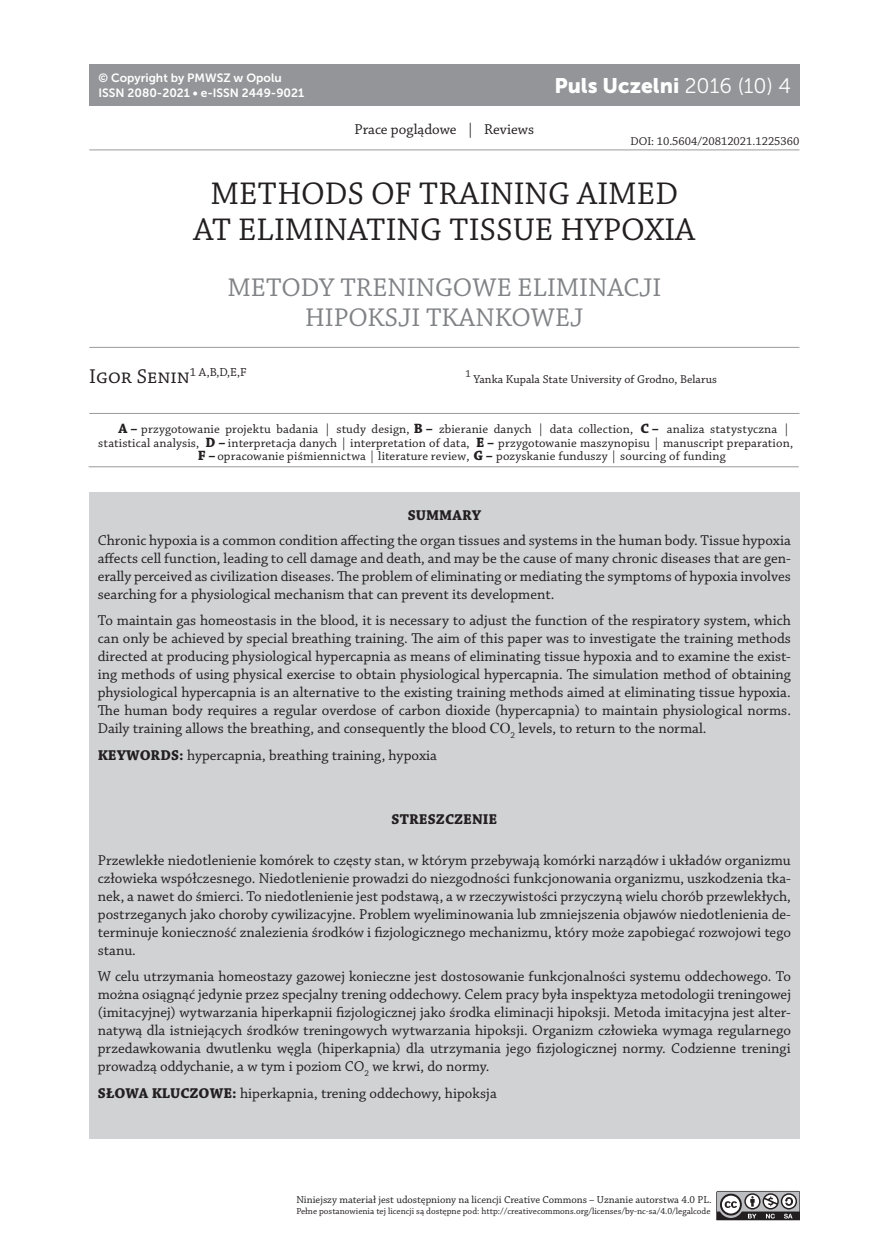
<style>
.page{position:relative;width:893px;height:1259px;background:#fff}
.page>*{position:absolute;margin:0;border:0;box-sizing:border-box;transform-origin:0 0}
.tytuł_artykułu{font:33px/36px "Chaparral Pro";letter-spacing:.01em;color:#231f20;text-align:center}
.tytuł_artykułu_II{font:27px/30px "Chaparral Pro";letter-spacing:.01em;color:#808285;text-align:center}
.t1{font:21px "Museo Sans 900";color:#fff}
.autor{font:21px "Chaparral Pro";color:#231f20}
.summary_tekst{font:15px/18px "Chaparral Pro";color:#231f20;text-align:justify}
.streszczenie_tekst{font:15px/18px "Chaparral Pro";color:#231f20;text-align:justify}
.summary{font:700 15px "Chaparral Pro";color:#231f20}
.t2{font:700 14.25px/13.5px "Chaparral Pro";color:#231f20}
.t3{font:12.75px "Chaparral Pro";letter-spacing:.01em;color:#231f20}
.autor-2{font:12.3px "Chaparral Pro";color:#231f20}
.No_Spacing{font:12px "Chaparral Pro";color:#231f20}
.t4{font:12px "Museo Sans 700";color:#fff}
.pagina_dolna_strona{font:10.65px "Chaparral Pro";color:#231f20}
.No_Spacing-2{font:10.5px "Chaparral Pro";color:#231f20}
.pagina_dolna_strona-2{font:9.3px "Chaparral Pro";color:#231f20}
.s1{font-family:"Museo Sans 300"}
.s2{font-family:"Times New Roman"}
.s3{font-weight:700}
</style>
<div class="page">
<svg style="left:716px;top:1191px;width:84px;height:29px"></svg>
<hr style="left:89px;top:149px;width:710px;height:1px;background:#999b9e">
<div style="left:89px;top:64px;width:710px;height:42px;background:#939598"></div>
<hr style="left:89px;top:347px;width:710px;height:1px;background:#999b9e">
<hr style="left:89px;top:413px;width:710px;height:1px;background:#999b9e">
<hr style="left:89px;top:466px;width:710px;height:1px;background:#999b9e">
<div style="left:89px;top:492px;width:710px;height:343px;background:#d1d2d4"></div>
<div style="left:89px;top:831px;width:710px;height:307px;background:#d1d2d4"></div>
<p class="t4" style="left:99px;top:72px;width:185px">© Copyright by PMWSZ w Opolu</p>
<p class="t4" style="left:99px;top:86px;width:207px">ISSN 2080-2021 • e-ISSN 2449-9021</p>
<p class="summary_tekst" style="left:355px;top:121px;width:181px">Prace poglądowe | Reviews</p>
<p class="t1" style="left:554px;top:74px;width:238px">Puls Uczelni <span class="s1">2016 (10) 4</span></p>
<p class="No_Spacing" style="left:630px;top:135px;width:171px">DOI: 10.5604/20812021.1225360</p>
<p class="tytuł_artykułu" style="left:193px;top:177px;width:503px">Methods of training aimed at eliminating tissue hypoxia</p>
<p class="tytuł_artykułu_II" style="left:227px;top:273px;width:435px">Metody treningowe eliminacji hipoksji tkankowej</p>
<p class="autor-2" style="left:190px;top:365px;width:57px">1 A,B,D,E,F</p>
<p class="autor" style="left:89px;top:364px;width:102px">Igor Senin</p>
<p class="No_Spacing" style="left:473px;top:372px;width:245px">Yanka Kupala State University of Grodno, Belarus</p>
<p class="No_Spacing-2" style="left:466px;top:368px;width:7px">1</p>
<p class="t2" style="left:118px;top:422px;width:21px">A –</p>
<p class="t2" style="left:414px;top:422px;width:21px">B –</p>
<p class="t3" style="left:141px;top:422px;width:270px">przygotowanie projektu badania | study design,</p>
<p class="t3" style="left:439px;top:422px;width:196px">zbieranie danych | data collection,</p>
<p class="t3" style="left:667px;top:422px;width:124px">analiza statystyczna |</p>
<p class="t3" style="left:98px;top:435px;width:103px">statistical analysis,</p>
<p class="t3" style="left:228px;top:435px;width:243px">interpretacja danych | interpretation of data,</p>
<p class="t3" style="left:498px;top:435px;width:296px">przygotowanie maszynopisu | manuscript preparation,</p>
<p class="t3" style="left:217px;top:449px;width:254px">opracowanie piśmiennictwa | literature review,</p>
<p class="t3" style="left:496px;top:449px;width:231px">pozyskanie funduszy | sourcing of funding</p>
<p class="t2" style="left:640px;top:422px;width:20px">C –</p>
<p class="t2" style="left:198px;top:436px;width:29px;text-indent:8px">D –<br>F –</p>
<p class="t2" style="left:476px;top:436px;width:20px">E –</p>
<p class="t2" style="left:473px;top:449px;width:21px">G –</p>
<p class="summary" style="left:408px;top:506px;width:56px">SUMMARY</p>
<p class="summary_tekst" style="left:98px;top:532px;width:695px">Chronic hypoxia is a common condition affecting the organ tissues and systems in the human body. Tissue hypoxia affects cell function, leading to cell damage and death, and may be the cause of many chronic diseases that are gen&shy;erally perceived as civilization diseases. The problem of eliminating or mediating the symptoms of hypoxia involves searching for a physiological mechanism that can prevent its development.</p>
<p class="summary_tekst" style="left:98px;top:612px;width:695px">To maintain gas homeostasis in the blood, it is necessary to adjust the function of the respiratory system, which can only be achieved by special breathing training. The aim of this paper was to investigate the training methods directed at producing physiological hypercapnia as means of eliminating tissue hypoxia and to examine the exist&shy;ing methods of using physical exercise to obtain physiological hypercapnia. The simulation method of obtaining physiological hypercapnia is an alternative to the existing training methods aimed at eliminating tissue hypoxia.<br>The human body requires a regular overdose of carbon dioxide (hypercapnia) to maintain physiological norms.<br>Daily training allows the breathing, and consequently the blood <span class="s2">СО</span><sub>2</sub> levels, to return to the normal.</p>
<p class="summary_tekst" style="left:98px;top:747px;width:341px"><span class="s3">KEYWORDS:</span> hypercapnia, breathing training, hypoxia</p>
<p class="summary" style="left:391px;top:810px;width:28px">STRESZCZE</p>
<p class="summary" style="left:472px;top:810px;width:25px">NIE</p>
<p class="streszczenie_tekst" style="left:98px;top:851px;width:695px">Przewlekłe niedotlenienie komórek to częsty stan, w którym przebywają komórki narządów i układów organizmu człowieka współczesnego. Niedotlenienie prowadzi do niezgodności funkcjonowania organizmu, uszkodzenia tka&shy;nek, a nawet do śmierci. To niedotlenienie jest podstawą, a w rzeczywistości przyczyną wielu chorób przewlekłych, postrzeganych jako choroby cywilizacyjne. Problem wyeliminowania lub zmniejszenia objawów niedotlenienia de&shy;terminuje konieczność znalezienia środków i fizjologicznego mechanizmu, który może zapobiegać rozwojowi tego stanu.</p>
<p class="streszczenie_tekst" style="left:98px;top:968px;width:695px">W celu utrzymania homeostazy gazowej konieczne jest dostosowanie funkcjonalności systemu oddechowego. To można osiągnąć jedynie przez specjalny trening oddechowy. Celem pracy była inspektyza metodologii treningowej (imitacyjnej) wytwarzania hiperkapnii fizjologicznej jako środka eliminacji hipoksji. Metoda imitacyjna jest alter&shy;natywą dla istniejących środków treningowych wytwarzania hipoksji. Organizm człowieka wymaga regularnego przedawkowania dwutlenku węgla (hiperkapnia) dla utrzymania jego fizjologicznej normy. Codzienne treningi prowadzą oddychanie, a w tym i poziom CO <sub>2</sub> we krwi, do normy.</p>
<p class="streszczenie_tekst" style="left:98px;top:1084px;width:401px"><span class="s3">SŁOWA KLUCZOWE:</span> hiperkapnia, trening oddechowy, hipoksja</p>
<p class="pagina_dolna_strona" style="left:296px;top:1194px;width:417px">Niniejszy materiał jest udostępniony na licencji Creative Commons – Uznanie autorstwa 4.0 PL.</p>
<p class="pagina_dolna_strona-2" style="left:296px;top:1205px;width:416px">Pełne postanowienia tej licencji są dostępne pod: http://creativecommons.org/licenses/by-nc-sa/4.0/legalcode</p>
</div>
